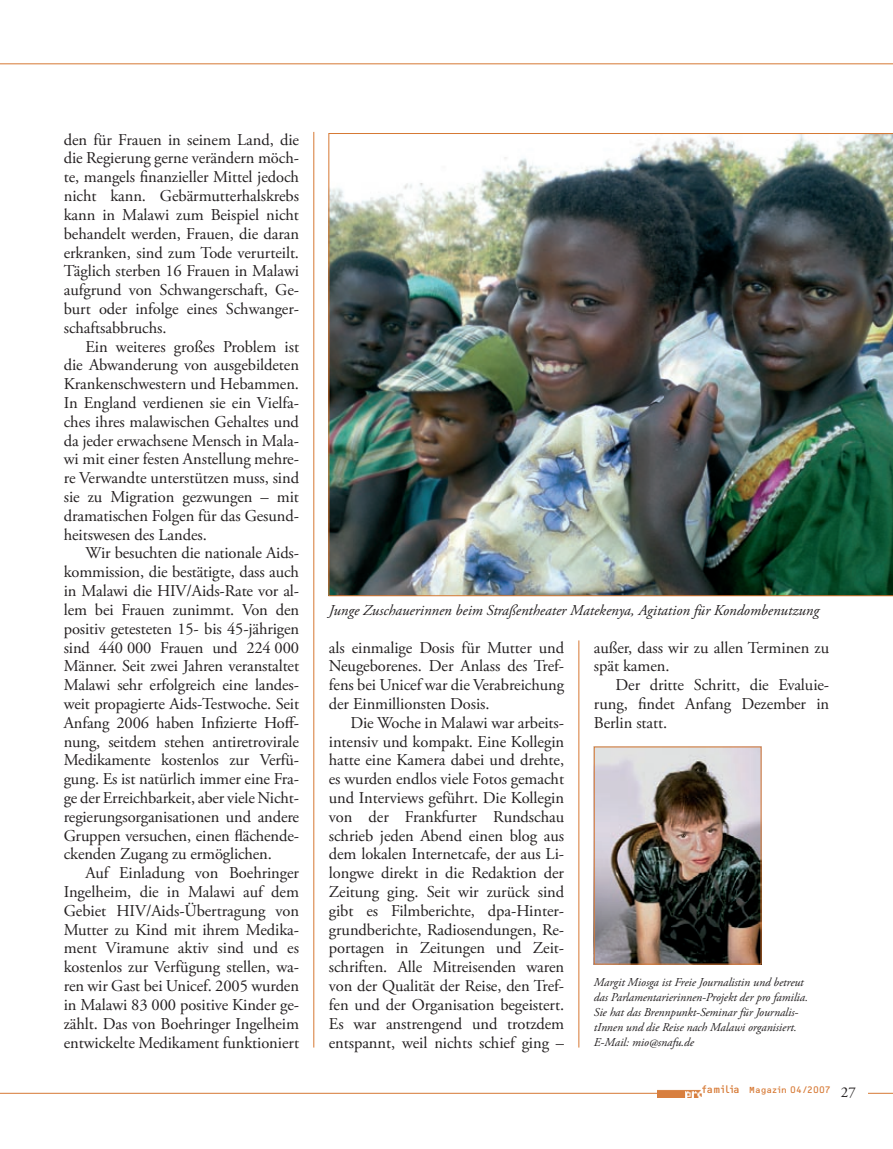
<style>
.page{position:relative;width:893px;height:1149px;background:#fff}
.page>*{position:absolute;margin:0;border:0;box-sizing:border-box;transform-origin:0 0}
.t1{font:16.5px/18.8px "Adobe Garamond Pro";letter-spacing:-.005em;color:#231f20;text-align:justify}
.t2{font:italic 15px "Adobe Garamond Pro";color:#231f20}
.t3{font:15px "Adobe Garamond Pro";color:#231f20}
.t4{font:italic 12px/15px "Adobe Garamond Pro";letter-spacing:-.005em;color:#231f20}
.t5{font:9px "OCRB Std";letter-spacing:-.08em;color:#d67833}
.s1{font-size:10.5px}
</style>
<div class="page">
<hr style="left:0;top:63px;width:893px;height:1px;background:#d67833">
<hr style="left:0;top:1092px;width:893px;height:1px;background:#d67833">
<hr style="left:313px;top:132px;width:1px;height:915px;background:#d67833">
<div style="left:829px;top:1085px;width:38px;height:17px;background:#fff"></div>
<div style="left:700px;top:1084px;width:49px;height:19px;background:#fff"></div>
<div style="left:745px;top:1087px;width:91px;height:10px;background:#fff"></div>
<img style="left:657px;top:1089px;width:45px;height:7px">
<img style="left:596px;top:748px;width:163px;height:214px">
<div style="left:594px;top:746px;width:167px;height:218px;border:1px solid #d67833"></div>
<img style="left:328px;top:133px;width:565px;height:463px">
<hr style="left:578px;top:640px;width:1px;height:407px;background:#d67833">
<p class="t1" style="left:64px;top:131px;width:237px">den für Frauen in seinem Land, die die Regierung gerne verändern möch&shy;te, mangels finanzieller Mittel jedoch nicht kann. Gebärmutterhalskrebs kann in Malawi zum Beispiel nicht behandelt werden, Frauen, die daran erkranken, sind zum Tode verurteilt.<br>Täglich sterben 16 Frauen in Malawi aufgrund von Schwangerschaft, Ge&shy;burt oder infolge eines Schwanger&shy;schaftsabbruchs.</p>
<p class="t1" style="left:64px;top:337px;width:237px;text-indent:22px">Ein weiteres großes Problem ist die Abwanderung von ausgebildeten Krankenschwestern und Hebammen.<br>In England verdienen sie ein Vielfa&shy;ches ihres malawischen Gehaltes und da jeder erwachsene Mensch in Mala&shy;wi mit einer festen Anstellung mehre&shy;re Verwandte unterstützen muss, sind sie zu Migration gezwungen – mit dramatischen Folgen für das Gesund&shy;heitswesen des Landes.</p>
<p class="t1" style="left:64px;top:544px;width:237px;text-indent:22px">Wir besuchten die nationale Aids&shy;kommission, die bestätigte, dass auch in Malawi die HIV/Aids-Rate vor al&shy;lem bei Frauen zunimmt. Von den positiv getesteten 15- bis 45-jährigen sind 440 000 Frauen und 224 000<br>Männer. Seit zwei Jahren veranstaltet Malawi sehr erfolgreich eine landes&shy;weit propagierte Aids-Testwoche. Seit Anfang 2006 haben Infizierte Hoff&shy;nung, seitdem stehen antiretrovirale Medikamente kostenlos zur Verfü&shy;gung. Es ist natürlich immer eine Fra&shy;ge der Erreichbarkeit, aber viele Nicht&shy;regierungsorganisationen und andere Gruppen versuchen, einen flächende&shy;ckenden Zugang zu ermöglichen.</p>
<p class="t1" style="left:64px;top:864px;width:237px;text-indent:22px">Auf Einladung von Boehringer Ingelheim, die in Malawi auf dem Gebiet HIV/Aids-Übertragung von Mutter zu Kind mit ihrem Medika&shy;ment Viramune aktiv sind und es kostenlos zur Verfügung stellen, wa&shy;ren wir Gast bei Unicef. 2005 wurden in Malawi 83 000 positive Kinder ge&shy;zählt. Das von Boehringer Ingelheim entwickelte Medikament funktioniert</p>
<p class="t2" style="left:329px;top:601px;width:492px">Junge Zuschauerinnen beim Straßentheater Matekenya, Agitation für Kondombenutzung</p>
<p class="t1" style="left:329px;top:638px;width:237px">als einmalige Dosis für Mutter und Neugeborenes. Der Anlass des Tref&shy;fens bei Unicef war die Verabreichung der Einmillionsten Dosis.</p>
<p class="t1" style="left:329px;top:713px;width:237px;text-indent:22px">Die Woche in Malawi war arbeits&shy;intensiv und kompakt. Eine Kollegin hatte eine Kamera dabei und drehte, es wurden endlos viele Fotos gemacht und Interviews geführt. Die Kollegin von der Frankfurter Rundschau schrieb jeden Abend einen blog aus dem lokalen Internetcafe, der aus Li&shy;longwe direkt in die Redaktion der Zeitung ging. Seit wir zurück sind gibt es Filmberichte, dpa-Hinter&shy;grundberichte, Radiosendungen, Re&shy;portagen in Zeitungen und Zeit&shy;schriften. Alle Mitreisenden waren von der Qualität der Reise, den Tref&shy;fen und der Organisation begeistert.<br>Es war anstrengend und trotzdem entspannt, weil nichts schief ging –</p>
<p class="t1" style="left:594px;top:638px;width:237px">außer, dass wir zu allen Terminen zu spät kamen.</p>
<p class="t1" style="left:594px;top:676px;width:237px;text-indent:22px">Der dritte Schritt, die Evaluie&shy;rung, findet Anfang Dezember in Berlin statt.</p>
<p class="t4" style="left:594px;top:975px;width:216px">Margit Miosga ist Freie Journalistin und betreut das Parlamentarierinnen-Projekt der pro familia.<br>Sie hat das Brennpunkt-Seminar für Journalis&shy;tInnen und die Reise nach Malawi organisiert.<br>E-Mail: mio@snafu.de</p>
<p class="t5" style="left:700px;top:1084px;width:132px"><span class="s1">familia</span> Magazin 04/2007</p>
<p class="t3" style="left:841px;top:1082px;width:16px">27</p>
</div>
